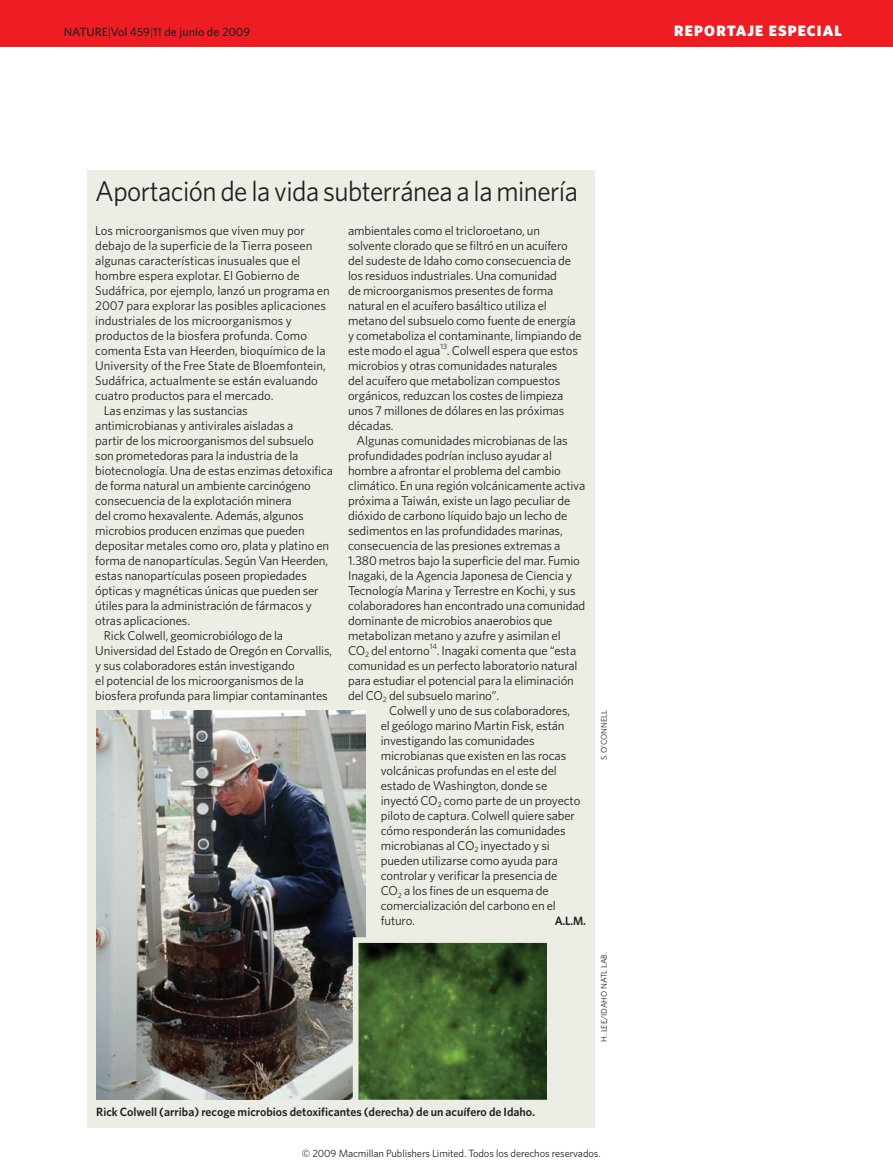
<style>
.page{position:relative;width:893px;height:1174px;background:#fff}
.page>*{position:absolute;margin:0;border:0;box-sizing:border-box;transform-origin:0 0}
.t1{font:28.5px "Whitney";letter-spacing:-.02em;color:#231f20;scale:.95 1}
.t2{font:900 15px "Whitney";letter-spacing:.075em;color:#fff}
.t3{font:12.75px/15px "Whitney";letter-spacing:-.01em;color:#231f20}
.t4{font:600 12px "Whitney";color:#231f20}
.t5{font:500 12px "Whitney";color:#231f20}
.t6{font:600 12px "Whitney";color:#231f20;scale:.95 1}
.t7{font:10.5px "Whitney";letter-spacing:-.01em;color:#231f20}
.t8{font:8.25px "Whitney";color:#231f20}
.s1{font-weight:300}
</style>
<div class="page">
<div style="left:87px;top:170px;width:507px;height:958px;background:#eceee6"></div>
<img style="left:96px;top:710px;width:270px;height:389px">
<img style="left:360px;top:944px;width:186px;height:154px">
<div style="left:353px;top:937px;width:200px;height:168px;border:6px solid #ebede5"></div>
<div style="left:0;top:0;width:893px;height:47px;background:#ee1d23"></div>
<p class="t5" style="left:64px;top:25px;width:141px">NATURE<span class="s1">|</span>11 de junio de 2009</p>
<p class="t2" style="left:674px;top:22px;width:169px">REPORTAJE ESPECIAL</p>
<p class="t5" style="left:64px;top:25px;width:188px">Vol 459 <span class="s1">|</span>Vol 459<span class="s1">|</span>11 de junio de 2009</p>
<h1 class="t1" style="left:95px;top:174px;width:510px">Aportación de la vida subterránea a la minería</h1>
<p class="t3" style="left:95px;top:222px;width:211px">Los microorganismos que viven muy por</p>
<p class="t3" style="left:95px;top:237px;width:219px">debajo de la superficie de la Tierra poseen</p>
<p class="t3" style="left:95px;top:252px;width:207px">algunas características inusuales que el</p>
<p class="t3" style="left:95px;top:267px;width:206px">hombre espera explotar. El Gobierno de</p>
<p class="t3" style="left:95px;top:282px;width:236px">Sudáfrica, por ejemplo, lanzó un programa en</p>
<p class="t3" style="left:95px;top:297px;width:232px">2007 para explorar las posibles aplicaciones</p>
<p class="t3" style="left:95px;top:312px;width:198px">industriales de los microorganismos y</p>
<p class="t3" style="left:95px;top:327px;width:213px">productos de la biosfera profunda. Como</p>
<p class="t3" style="left:95px;top:342px;width:232px">comenta Esta van Heerden, bioquímico de la</p>
<p class="t3" style="left:95px;top:357px;width:232px">U niversity of the Free State de Bloemfontein,</p>
<p class="t3" style="left:95px;top:372px;width:224px">Sudáfrica, actualmente se están evaluando</p>
<p class="t3" style="left:95px;top:387px;width:180px">cuatro productos para el mercado.</p>
<p class="t3" style="left:104px;top:402px;width:146px">Las enzimas y las sustancias</p>
<p class="t3" style="left:95px;top:417px;width:200px">antimicrobianas y antivirales aisladas a</p>
<p class="t3" style="left:95px;top:432px;width:220px">partir de los microorganismos del subsuelo</p>
<p class="t3" style="left:95px;top:447px;width:205px">son prometedoras para la industria de la</p>
<p class="t3" style="left:95px;top:462px;width:239px">biotecnología. U na de estas enzimas detoxifica</p>
<p class="t3" style="left:95px;top:477px;width:217px">de forma natural un ambiente carcinógeno</p>
<p class="t3" style="left:95px;top:492px;width:198px">consecuencia de la explotación minera</p>
<p class="t3" style="left:95px;top:507px;width:210px">del cromo hexavalente. Además, algunos</p>
<p class="t3" style="left:95px;top:522px;width:211px">microbios producen enzimas que pueden</p>
<p class="t3" style="left:95px;top:537px;width:236px">depositar metales como oro, plata y platino en</p>
<p class="t3" style="left:95px;top:552px;width:235px">forma de nanopartículas. Según Van Heerden,</p>
<p class="t3" style="left:95px;top:567px;width:213px">estas nanopartículas poseen propiedades</p>
<p class="t3" style="left:95px;top:582px;width:225px">ópticas y magnéticas únicas que pueden ser</p>
<p class="t3" style="left:95px;top:597px;width:218px">útiles para la administración de fármacos y</p>
<p class="t3" style="left:95px;top:612px;width:96px">otras aplicaciones.</p>
<p class="t3" style="left:104px;top:627px;width:181px">Rick Colwell, geomicrobiólogo de la</p>
<p class="t3" style="left:95px;top:642px;width:239px">U niversidad del Estado de Oregón en Corvallis,</p>
<p class="t3" style="left:95px;top:657px;width:201px">y sus colaboradores están investigando</p>
<p class="t3" style="left:95px;top:672px;width:210px">el potencial de los microorganismos de la</p>
<p class="t3" style="left:95px;top:687px;width:234px">biosfera profunda para limpiar contaminantes</p>
<p class="t3" style="left:348px;top:222px;width:235px">ambientales como el tricloroetano, un solvente clorado que se filtró en un acuífero del sudeste de Idaho como consecuencia de los residuos industriales. U na comunidad<br>de microorganismos presentes de forma natural en el acuífero basáltico utiliza el metano del subsuelo como fuente de energía y cometaboliza el contaminante, limpiando de este modo el agua<sup>13</sup>. Colwell espera que estos microbios y otras comunidades naturales<br>del acuífero que metabolizan compuestos orgánicos, reduzcan los costes de limpieza unos 7 millones de dólares en las próximas décadas.</p>
<p class="t3" style="left:348px;top:432px;width:239px;text-indent:9px">Algunas comunidades microbianas de las profundidades podrían incluso ayudar al hombre a afrontar el problema del cambio climático. En una región volcánicamente activa próxima a Taiwán, existe un lago peculiar de dióxido de carbono líquido bajo un lecho de sedimentos en las profundidades marinas, consecuencia de las presiones extremas a 1.380 metros bajo la superficie del mar. Fumio<br>I nagaki, de la Agencia Japonesa de Ciencia y Tecnología Marina y Terrestre en Kochi, y sus colaboradores han encontrado una comunidad dominante de microbios anaerobios que metabolizan metano y azufre y asimilan el<br>CO<sub>2</sub> del entorno<sup>14</sup>. I nagaki comenta que “esta comunidad es un perfecto laboratorio natural para estudiar el potencial para la eliminación del CO<sub>2</sub> del subsuelo marino”.</p>
<p class="t3" style="left:381px;top:702px;width:201px;text-indent:9px">Colwell y uno de sus colaboradores, el geólogo marino Martin Fisk, están investigando las comunidades microbianas que existen en las rocas volcánicas profundas en el este del estado de Washington, donde se inyectó CO<sub>2</sub> como parte de un proyecto piloto de captura. Colwell quiere saber cómo responderán las comunidades microbianas al CO<sub>2</sub> inyectado y si pueden utilizarse como ayuda para controlar y verificar la presencia de<br>CO<sub>2</sub> a los fines de un esquema de comercialización del carbono en el futuro.</p>
<p class="t6" style="left:555px;top:913px;width:34px">A.L.M.</p>
<p class="t8" style="left:599px;top:760px;width:51px;rotate:-90deg">S. O’Connell</p>
<p class="t8" style="left:599px;top:1041px;width:91px;rotate:-90deg">H . Lee/I daho NatL Lab.</p>
<p class="t4" style="left:96px;top:1105px;width:440px">Rick Colwell (arriba) recoge microbios detoxificantes (derecha) de un acuífero de Idaho.</p>
<p class="t7" style="left:302px;top:1146px;width:300px">© 2009 Macmillan Publishers Limited. Todos los derechos reservados.</p>
</div>
